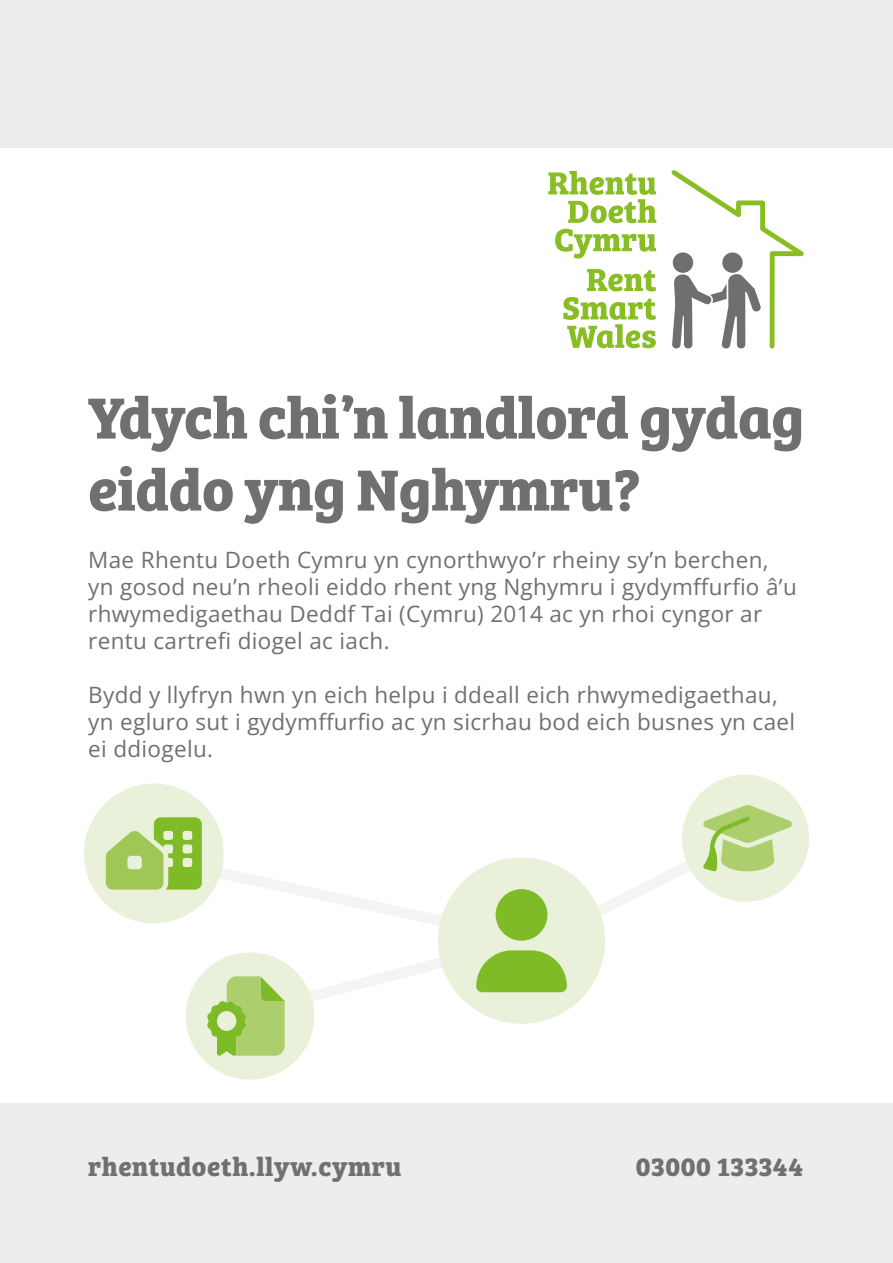
<style>
.page{position:relative;width:893px;height:1263px;background:#fff}
.page>*{position:absolute;margin:0;border:0;box-sizing:border-box;transform-origin:0 0}
.t1{font:700 60px/72px "Bree Serif";letter-spacing:-.01em;color:#71706f}
.t2{font:700 27px "Bree Serif";letter-spacing:.02em;color:#71706f}
.t3{font:22.5px/27px "Open Sans";letter-spacing:.015em;color:#71706f}
</style>
<div class="page">
<div style="left:0;top:0;width:893px;height:148px;background:#ededed"></div>
<div style="left:0;top:1103px;width:893px;height:160px;background:#ededed"></div>
<svg style="left:548px;top:171px;width:108px;height:52px"></svg>
<svg style="left:555px;top:229px;width:101px;height:29px"></svg>
<svg style="left:587px;top:269px;width:69px;height:22px"></svg>
<svg style="left:563px;top:297px;width:93px;height:51px"></svg>
<svg style="left:671px;top:170px;width:133px;height:179px"></svg>
<div style="left:84px;top:783px;width:140px;height:140px;background:#e9f1da;border-radius:50%"></div>
<div style="left:682px;top:775px;width:127px;height:127px;background:#e9f1da;border-radius:50%"></div>
<div style="left:186px;top:952px;width:128px;height:127px;background:#e9f1da;border-radius:50%"></div>
<svg style="left:106px;top:805px;width:686px;height:251px"></svg>
<h1 class="t1" style="left:88px;top:378px;width:718px">Ydych chi’n landlord gydag eiddo yng Nghymru?</h1>
<p class="t3" style="left:88px;top:545px;width:710px">Mae Rhentu Doeth Cymru yn cynorthwyo’r rheiny sy’n berchen, yn gosod neu’n rheoli eiddo rhent yng Nghymru i gydymffurfio â’u rhwymedigaethau Deddf Tai (Cymru) 2014 ac yn rhoi cyngor ar rentu cartrefi diogel ac iach.</p>
<p class="t3" style="left:88px;top:680px;width:708px">Bydd y llyfryn hwn yn eich helpu i ddeall eich rhwymedigaethau, yn egluro sut i gydymffurfio ac yn sicrhau bod eich busnes yn cael ei ddiogelu.</p>
<p class="t2" style="left:88px;top:1146px;width:315px">rhentudoeth.llyw.cymru</p>
<p class="t2" style="left:636px;top:1146px;width:169px">03000 133344</p>
</div>
